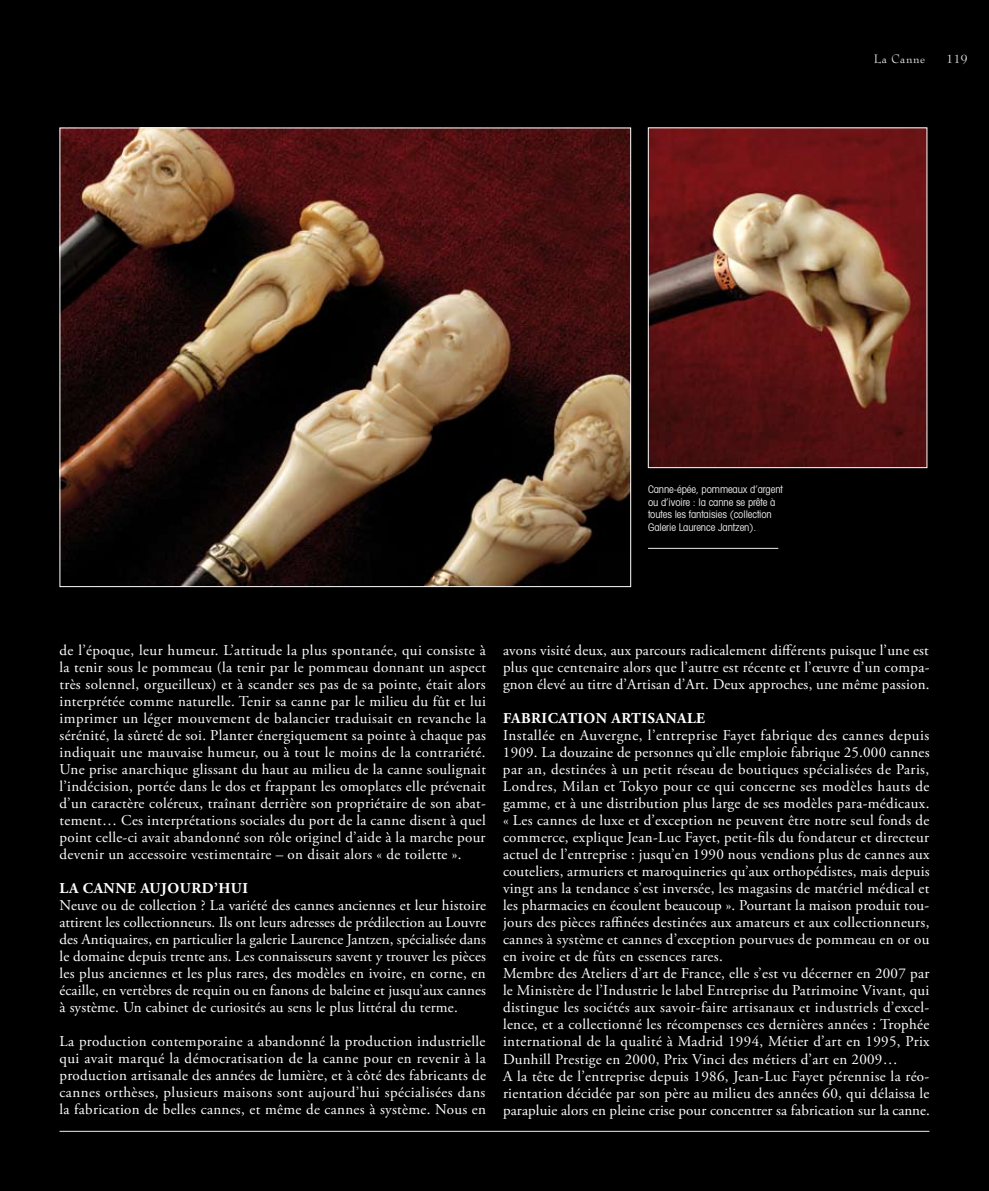
<style>
.page{position:relative;width:989px;height:1191px;background:#000}
.page>*{position:absolute;margin:0;border:0;box-sizing:border-box;transform-origin:0 0}
.t1{font:15px/17px "Adobe Garamond Pro";letter-spacing:.02em;color:#fff;text-align:justify}
.t2{font:700 15px "Adobe Garamond Pro";letter-spacing:.035em;color:#fff}
.t3{font:12px "Bernhard Modern BT";letter-spacing:.05em;color:#eceded}
.t4{font:condensed 10.5px/12.6px "Avant Garde";letter-spacing:-.01em;color:#eceded}
</style>
<div class="page">
<hr style="left:60px;top:1131px;width:869px;height:1px;background:#eceded">
<hr style="left:648px;top:548px;width:130px;height:1px;background:#eceded">
<img style="left:650px;top:130px;width:275px;height:336px">
<div style="left:648px;top:128px;width:279px;height:340px;border:1px solid #fff"></div>
<img style="left:62px;top:130px;width:567px;height:455px">
<p class="t3" style="left:873px;top:51px;width:53px">La Canne</p>
<p class="t3" style="left:946px;top:51px;width:23px">119</p>
<p class="t4" style="left:648px;top:483px;width:136px">Canne-épée, pommeaux d’argent ou d’ivoire : la canne se prête à toutes les fantaisies (collection<br>Galerie Laurence Jantzen).</p>
<p class="t1" style="left:60px;top:642px;width:428px">de l’époque, leur humeur. L’attitude la plus spontanée, qui consiste à la tenir sous le pommeau (la tenir par le pommeau donnant un aspect très solennel, orgueilleux) et à scander ses pas de sa pointe, était alors interprétée comme naturelle. Tenir sa canne par le milieu du fût et lui imprimer un léger mouvement de balancier traduisait en revanche la sérénité, la sûreté de soi. Planter énergiquement sa pointe à chaque pas indiquait une mauvaise humeur, ou à tout le moins de la contrariété.<br>Une prise anarchique glissant du haut au milieu de la canne soulignait l’indécision, portée dans le dos et frappant les omoplates elle prévenait d’un caractère coléreux, traînant derrière son propriétaire de son abat&shy;tement… Ces interprétations sociales du port de la canne disent à quel point celle-ci avait abandonné son rôle originel d’aide à la marche pour devenir un accessoire vestimentaire – on disait alors « de toilette ».</p>
<p class="t2" style="left:60px;top:879px;width:189px">LA CANNE AUJOURD’HUI</p>
<p class="t1" style="left:60px;top:897px;width:428px">Neuve ou de collection ? La variété des cannes anciennes et leur histoire attirent les collectionneurs. Ils ont leurs adresses de prédilection au Louvre des Antiquaires, en particulier la galerie Laurence Jantzen, spécialisée dans le domaine depuis trente ans. Les connaisseurs savent y trouver les pièces les plus anciennes et les plus rares, des modèles en ivoire, en corne, en écaille, en vertèbres de requin ou en fanons de baleine et jusqu’aux cannes à système. Un cabinet de curiosités au sens le plus littéral du terme.</p>
<p class="t1" style="left:60px;top:1033px;width:428px">La production contemporaine a abandonné la production industrielle qui avait marqué la démocratisation de la canne pour en revenir à la production artisanale des années de lumière, et à côté des fabricants de cannes orthèses, plusieurs maisons sont aujourd’hui spécialisées dans la fabrication de belles cannes, et même de cannes à système. Nous en</p>
<p class="t1" style="left:503px;top:642px;width:428px">avons visité deux, aux parcours radicalement différents puisque l’une est plus que centenaire alors que l’autre est récente et l’œuvre d’un compa&shy;gnon élevé au titre d’Artisan d’Art. Deux approches, une même passion.</p>
<p class="t2" style="left:503px;top:709px;width:204px">FABRICATION ARTISANALE</p>
<p class="t1" style="left:503px;top:727px;width:428px;text-align:left">Installée en Auvergne, l’entreprise Fayet fabrique des cannes depuis 1909. La douzaine de personnes qu’elle emploie fabrique 25.000 cannes par an, destinées à un petit réseau de boutiques spécialisées de Paris, Londres, Milan et Tokyo pour ce qui concerne ses modèles hauts de gamme, et à une distribution plus large de ses modèles para-médicaux. « Les cannes de luxe et d’exception ne peuvent être notre seul fonds de commerce, explique Jean-Luc Fayet, petit-fils du fondateur et directeur actuel de l’entreprise : jusqu’en 1990 nous vendions plus de cannes aux couteliers, armuriers et maroquineries qu’aux orthopédistes, mais depuis vingt ans la tendance s’est inversée, les magasins de matériel médical et les pharmacies en écoulent beaucoup ». Pourtant la maison produit tou&shy;jours des pièces raffinées destinées aux amateurs et aux collectionneurs, cannes à système et cannes d’exception pourvues de pommeau en or ou en ivoire et de fûts en essences rares.<br>Membre des Ateliers d’art de France, elle s’est vu décerner en 2007 par le Ministère de l’Industrie le label Entreprise du Patrimoine Vivant, qui distingue les sociétés aux savoir-faire artisanaux et industriels d’excel&shy;lence, et a collectionné les récompenses ces dernières années : Trophée international de la qualité à Madrid 1994, Métier d’art en 1995, Prix Dunhill Prestige en 2000, Prix Vinci des métiers d’art en 2009…<br>A la tête de l’entreprise depuis 1986, Jean-Luc Fayet pérennise la réo&shy;rientation décidée par son père au milieu des années 60, qui délaissa le parapluie alors en pleine crise pour concentrer sa fabrication sur la canne.</p>
</div>
